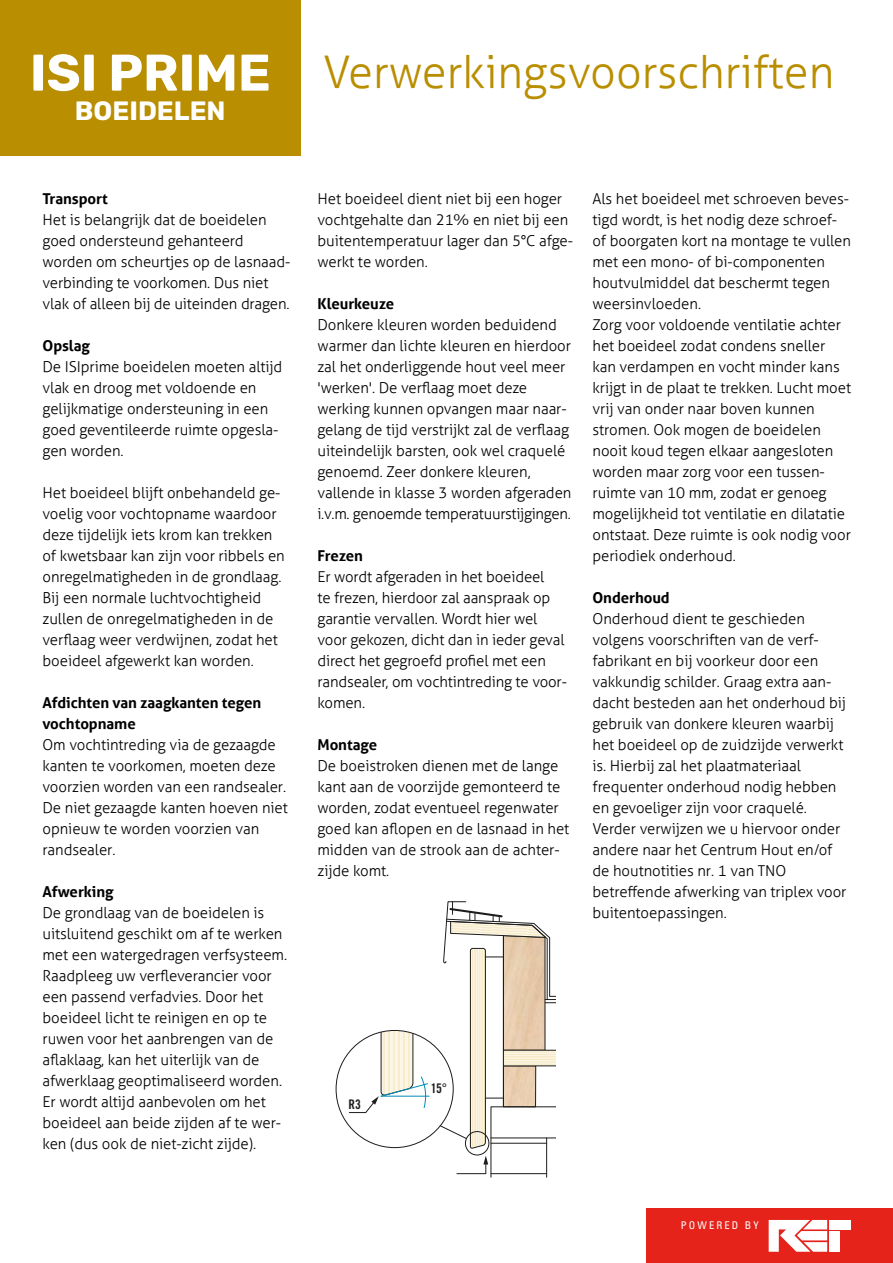
<style>
.page{position:relative;width:893px;height:1263px;background:#fff}
.page>*{position:absolute;margin:0;border:0;box-sizing:border-box;transform-origin:0 0}
.t1{font:700 51.45px "Rubik";color:#fff}
.t2{font:300 45px "Aller";color:#b98e00}
.t3{font:700 26.55px "Rubik";color:#fff}
.t4{font:300 15px/21px "Aller";letter-spacing:-.005em;color:#000}
.t5{font:700 15px/21px "Aller";letter-spacing:-.005em;color:#000}
.t6{font:13.2px "Trade Gothic Bold Cond Twenty";color:#1d1d1b}
.t7{font:condensed 10.65px "Univers LT Std";letter-spacing:.2em;color:#fff}
</style>
<div class="page">
<div style="left:646px;top:1208px;width:247px;height:55px;background:#e5231b"></div>
<div style="left:829px;top:1220px;width:21px;height:9px;background:#fff"></div>
<svg style="left:769px;top:1220px;width:58px;height:32px;background:#f9d5d3"></svg>
<div style="left:829px;top:1231px;width:10px;height:21px;background:#fff"></div>
<svg style="left:348px;top:1030px;width:81px;height:83px"></svg>
<svg style="left:439px;top:901px;width:117px;height:277px"></svg>
<div style="left:0;top:0;width:300px;height:155px;background:#b98e00"></div>
<h1 class="t1" style="left:30px;top:43px;width:242px">ISI PRIME</h1>
<h3 class="t3" style="left:75px;top:95px;width:152px">BOEIDELEN</h3>
<h2 class="t2" style="left:323px;top:45px;width:513px">Verwerkingsvoorschriften</h2>
<p class="t5" style="left:43px;top:188px;width:67px">Transport</p>
<p class="t4" style="left:43px;top:209px;width:249px">Het is belangrijk dat de boeidelen goed ondersteund gehanteerd worden om scheurtjes op de lasnaad&shy;verbinding te voorkomen. Dus niet vlak of alleen bij de uiteinden dragen.</p>
<p class="t5" style="left:43px;top:335px;width:49px">Opslag</p>
<p class="t4" style="left:43px;top:356px;width:241px">De ISIprime boeidelen moeten altijd vlak en droog met voldoende en gelijkmatige ondersteuning in een goed geventileerde ruimte opgesla&shy;gen worden.</p>
<p class="t4" style="left:43px;top:482px;width:244px">Het boeideel blijft onbehandeld ge&shy;voelig voor vochtopname waardoor deze tijdelijk iets krom kan trekken of kwetsbaar kan zijn voor ribbels en onregelmatigheden in de grondlaag.<br>Bij een normale luchtvochtigheid zullen de onregelmatigheden in de verflaag weer verdwijnen, zodat het boeideel afgewerkt kan worden.</p>
<p class="t5" style="left:43px;top:692px;width:220px">Afdichten van zaagkanten tegen vochtopname</p>
<p class="t4" style="left:43px;top:734px;width:247px">Om vochtintreding via de gezaagde kanten te voorkomen, moeten deze voorzien worden van een randsealer.<br>De niet gezaagde kanten hoeven niet opnieuw te worden voorzien van randsealer.</p>
<p class="t5" style="left:43px;top:881px;width:73px">Afwerking</p>
<p class="t4" style="left:43px;top:902px;width:246px">De grondlaag van de boeidelen is uitsluitend geschikt om af te werken met een watergedragen verfsysteem.<br>Raadpleeg uw verfleverancier voor een passend verfadvies. Door het boeideel licht te reinigen en op te ruwen voor het aanbrengen van de aflaklaag, kan het uiterlijk van de afwerklaag geoptimaliseerd worden.<br>Er wordt altijd aanbevolen om het boeideel aan beide zijden af te wer&shy;ken (dus ook de niet-zicht zijde).</p>
<p class="t4" style="left:317px;top:188px;width:257px">Het boeideel dient niet bij een hoger vochtgehalte dan 21% en niet bij een buitentemperatuur lager dan 5°C afge&shy;werkt te worden.</p>
<p class="t5" style="left:317px;top:293px;width:78px">Kleurkeuze</p>
<p class="t4" style="left:317px;top:314px;width:255px">Donkere kleuren worden beduidend warmer dan lichte kleuren en hierdoor zal het onderliggende hout veel meer 'werken'. De verflaag moet deze werking kunnen opvangen maar naar&shy;gelang de tijd verstrijkt zal de verflaag uiteindelijk barsten, ook wel craquelé genoemd. Zeer donkere kleuren, vallende in klasse 3 worden afgeraden i.v.m. genoemde temperatuurstijgingen.</p>
<p class="t5" style="left:317px;top:545px;width:47px">Frezen</p>
<p class="t4" style="left:317px;top:566px;width:251px">Er wordt afgeraden in het boeideel<br>te frezen, hierdoor zal aanspraak op garantie vervallen. Wordt hier wel voor gekozen, dicht dan in ieder geval direct het gegroefd profiel met een randsealer, om vochtintreding te voor&shy;komen.</p>
<p class="t5" style="left:317px;top:734px;width:61px">Montage</p>
<p class="t4" style="left:317px;top:755px;width:253px">De boeistroken dienen met de lange kant aan de voorzijde gemonteerd te worden, zodat eventueel regenwater goed kan aflopen en de lasnaad in het midden van de strook aan de achter&shy;zijde komt.</p>
<p class="t4" style="left:592px;top:188px;width:260px">Als het boeideel met schroeven beves&shy;tigd wordt, is het nodig deze schroef&shy;of boorgaten kort na montage te vullen met een mono- of bi-componenten houtvulmiddel dat beschermt tegen weersinvloeden.<br>Zorg voor voldoende ventilatie achter het boeideel zodat condens sneller kan verdampen en vocht minder kans krijgt in de plaat te trekken. Lucht moet vrij van onder naar boven kunnen stromen. Ook mogen de boeidelen nooit koud tegen elkaar aangesloten worden maar zorg voor een tussen&shy;ruimte van 10 mm, zodat er genoeg mogelijkheid tot ventilatie en dilatatie ontstaat. Deze ruimte is ook nodig voor periodiek onderhoud.</p>
<p class="t5" style="left:592px;top:587px;width:79px">Onderhoud</p>
<p class="t4" style="left:592px;top:608px;width:255px">Onderhoud dient te geschieden volgens voorschriften van de verf&shy;fabrikant en bij voorkeur door een vakkundig schilder. Graag extra aan&shy;dacht besteden aan het onderhoud bij gebruik van donkere kleuren waarbij het boeideel op de zuidzijde verwerkt is. Hierbij zal het plaatmateriaal frequenter onderhoud nodig hebben en gevoeliger zijn voor craquelé.<br>Verder verwijzen we u hiervoor onder andere naar het Centrum Hout en/of de houtnotities nr. 1 van TNO betreffende afwerking van triplex voor buitentoepassingen.</p>
<p class="t6" style="left:349px;top:1097px;width:14px">R3</p>
<p class="t6" style="left:431px;top:1080px;width:18px">15°</p>
<p class="t7" style="left:681px;top:1218px;width:80px">POWERED BY</p>
</div>
